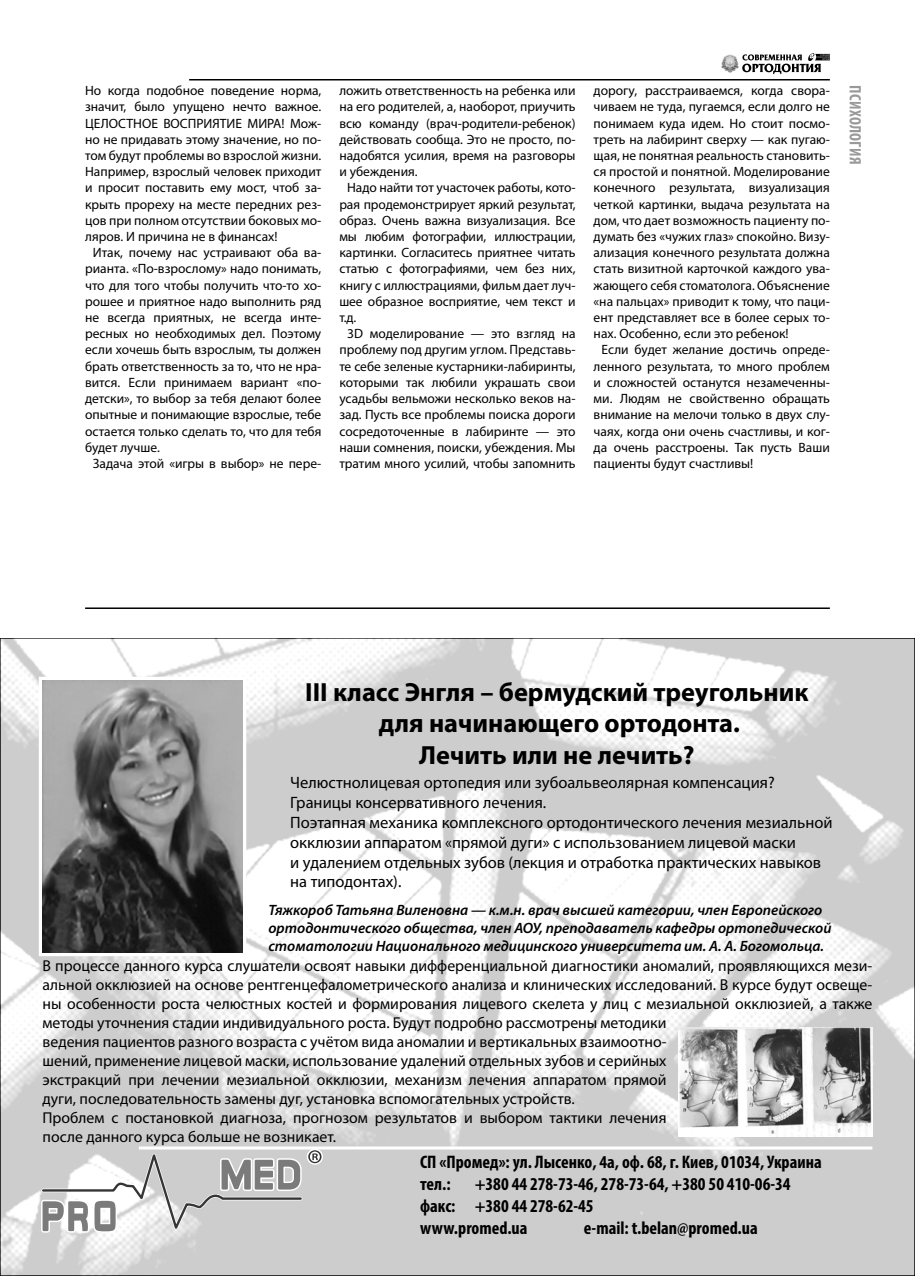
<style>
.page{position:relative;width:915px;height:1276px;background:#fff}
.page>*{position:absolute;margin:0;border:0;box-sizing:border-box;transform-origin:0 0}
.t1{font:700 26.4px/31.7px "Myriad Pro";color:#000;text-align:center}
.t2{font:700 condensed 18.15px/21.8px "Myriad Pro";color:#000}
.t3{font:16.5px/19.8px "Myriad Pro";color:#000}
.t4{font:700 condensed 16.5px "Myriad Pro";letter-spacing:.02em;color:#999}
.t5{font:15.75px/18.9px "Myriad Pro";color:#000}
.t6{font:italic 600 15px/18px "Myriad Pro";color:#000}
.t7{font:13.5px "Myriad Pro";color:#000}
</style>
<div class="page">
<hr style="left:189px;top:79px;width:640px;height:1px;background:#000">
<svg style="left:742px;top:53px;width:87px;height:21px"></svg>
<img style="left:721px;top:55px;width:16px;height:17px">
<img style="left:0;top:638px;width:914px;height:638px">
<div style="left:39px;top:677px;width:207px;height:279px;border:8px solid #fff"></div>
<img style="left:43px;top:680px;width:199px;height:272px">
<svg style="left:39px;top:1142px;width:285px;height:96px"></svg>
<hr style="left:139px;top:1146px;width:733px;height:3px;background:#fff">
<img style="left:678px;top:1027px;width:194px;height:109px">
<hr style="left:85px;top:607px;width:744px;height:2px;background:#000">
<p class="t7" style="left:85px;top:82px;width:238px">Но когда подобное поведение норма,</p>
<p class="t7" style="left:85px;top:99px;width:238px">значит, было упущено нечто важное.</p>
<p class="t7" style="left:85px;top:115px;width:238px">ЦЕЛОСТНОЕ ВОСПРИЯТИЕ МИРА! Мож-</p>
<p class="t7" style="left:85px;top:131px;width:238px">но не придавать этому значение, но по-</p>
<p class="t7" style="left:85px;top:147px;width:238px">том будут проблемы во взрослой жизни.</p>
<p class="t7" style="left:85px;top:163px;width:238px">Например, взрослый человек приходит</p>
<p class="t7" style="left:85px;top:180px;width:238px">и просит поставить ему мост, чтоб за-</p>
<p class="t7" style="left:85px;top:196px;width:238px">крыть прореху на месте передних рез-</p>
<p class="t7" style="left:85px;top:212px;width:238px">цов при полном отсутствии боковых мо-</p>
<p class="t7" style="left:85px;top:228px;width:194px">ляров. И причина не в финансах!</p>
<p class="t7" style="left:93px;top:244px;width:230px">Итак, почему нас устраивают оба ва-</p>
<p class="t7" style="left:85px;top:261px;width:238px">рианта. «По-взрослому» надо понимать,</p>
<p class="t7" style="left:85px;top:277px;width:238px">что для того чтобы получить что-то хо-</p>
<p class="t7" style="left:85px;top:293px;width:238px">рошее и приятное надо выполнить ряд</p>
<p class="t7" style="left:85px;top:309px;width:238px">не всегда приятных, не всегда инте-</p>
<p class="t7" style="left:85px;top:325px;width:238px">ресных но необходимых дел. Поэтому</p>
<p class="t7" style="left:85px;top:342px;width:238px">если хочешь быть взрослым, ты должен</p>
<p class="t7" style="left:85px;top:358px;width:238px">брать ответственность за то, что не нра-</p>
<p class="t7" style="left:85px;top:374px;width:238px">вится. Если принимаем вариант «по-</p>
<p class="t7" style="left:85px;top:390px;width:238px">детски», то выбор за тебя делают более</p>
<p class="t7" style="left:85px;top:406px;width:238px">опытные и понимающие взрослые, тебе</p>
<p class="t7" style="left:85px;top:423px;width:238px">остается только сделать то, что для тебя</p>
<p class="t7" style="left:85px;top:439px;width:76px">будет лучше.</p>
<p class="t7" style="left:93px;top:455px;width:230px">Задача этой «игры в выбор» не пере-</p>
<p class="t7" style="left:339px;top:82px;width:238px">ложить ответственность на ребенка или</p>
<p class="t7" style="left:339px;top:99px;width:238px">на его родителей, а, наоборот, приучить</p>
<p class="t7" style="left:339px;top:115px;width:238px">всю команду (врач-родители-ребенок)</p>
<p class="t7" style="left:339px;top:131px;width:238px">действовать сообща. Это не просто, по-</p>
<p class="t7" style="left:339px;top:147px;width:238px">надобятся усилия, время на разговоры</p>
<p class="t7" style="left:339px;top:163px;width:80px">и убеждения.</p>
<p class="t7" style="left:347px;top:180px;width:230px">Надо найти тот участочек работы, кото-</p>
<p class="t7" style="left:339px;top:196px;width:238px">рая продемонстрирует яркий результат,</p>
<p class="t7" style="left:339px;top:212px;width:238px">образ. Очень важна визуализация. Все</p>
<p class="t7" style="left:339px;top:228px;width:238px">мы любим фотографии, иллюстрации,</p>
<p class="t7" style="left:339px;top:244px;width:238px">картинки. Согласитесь приятнее читать</p>
<p class="t7" style="left:339px;top:261px;width:238px">статью с фотографиями, чем без них,</p>
<p class="t7" style="left:339px;top:277px;width:238px">книгу с иллюстрациями, фильм дает луч-</p>
<p class="t7" style="left:339px;top:293px;width:238px">шее образное восприятие, чем текст и</p>
<p class="t7" style="left:339px;top:309px;width:19px">т.д.</p>
<p class="t7" style="left:347px;top:325px;width:230px">3D моделирование — это взгляд на</p>
<p class="t7" style="left:339px;top:342px;width:238px">проблему под другим углом. Представь-</p>
<p class="t7" style="left:339px;top:358px;width:238px">те себе зеленые кустарники-лабиринты,</p>
<p class="t7" style="left:339px;top:374px;width:238px">которыми так любили украшать свои</p>
<p class="t7" style="left:339px;top:390px;width:238px">усадьбы вельможи несколько веков на-</p>
<p class="t7" style="left:339px;top:406px;width:238px">зад. Пусть все проблемы поиска дороги</p>
<p class="t7" style="left:339px;top:423px;width:238px">сосредоточенные в лабиринте — это</p>
<p class="t7" style="left:339px;top:439px;width:238px">наши сомнения, поиски, убеждения. Мы</p>
<p class="t7" style="left:339px;top:455px;width:238px">тратим много усилий, чтобы запомнить</p>
<p class="t7" style="left:593px;top:82px;width:238px">дорогу, расстраиваемся, когда свора-</p>
<p class="t7" style="left:593px;top:99px;width:238px">чиваем не туда, пугаемся, если долго не</p>
<p class="t7" style="left:593px;top:115px;width:238px">понимаем куда идем. Но стоит посмо-</p>
<p class="t7" style="left:593px;top:131px;width:238px">треть на лабиринт сверху — как пугаю-</p>
<p class="t7" style="left:593px;top:147px;width:238px">щая, не понятная реальность становить-</p>
<p class="t7" style="left:593px;top:163px;width:238px">ся простой и понятной. Моделирование</p>
<p class="t7" style="left:593px;top:180px;width:238px">конечного результата, визуализация</p>
<p class="t7" style="left:593px;top:196px;width:238px">четкой картинки, выдача результата на</p>
<p class="t7" style="left:593px;top:212px;width:238px">дом, что дает возможность пациенту по-</p>
<p class="t7" style="left:593px;top:228px;width:238px">думать без «чужих глаз» спокойно. Визу-</p>
<p class="t7" style="left:593px;top:244px;width:238px">ализация конечного результата должна</p>
<p class="t7" style="left:593px;top:261px;width:238px">стать визитной карточкой каждого ува-</p>
<p class="t7" style="left:593px;top:277px;width:238px">жающего себя стоматолога. Объяснение</p>
<p class="t7" style="left:593px;top:293px;width:238px">«на пальцах» приводит к тому, что паци-</p>
<p class="t7" style="left:593px;top:309px;width:238px">ент представляет все в более серых то-</p>
<p class="t7" style="left:593px;top:325px;width:196px">нах. Особенно, если это ребенок!</p>
<p class="t7" style="left:601px;top:342px;width:230px">Если будет желание достичь опреде-</p>
<p class="t7" style="left:593px;top:358px;width:238px">ленного результата, то много проблем</p>
<p class="t7" style="left:593px;top:374px;width:238px">и сложностей останутся незамеченны-</p>
<p class="t7" style="left:593px;top:390px;width:238px">ми. Людям не свойственно обращать</p>
<p class="t7" style="left:593px;top:406px;width:238px">внимание на мелочи только в двух слу-</p>
<p class="t7" style="left:593px;top:423px;width:238px">чаях, когда они очень счастливы, и ког-</p>
<p class="t7" style="left:593px;top:439px;width:238px">да очень расстроены. Так пусть Ваши</p>
<p class="t7" style="left:593px;top:455px;width:161px">пациенты будут счастливы!</p>
<p class="t4" style="left:865px;top:85px;width:81px;rotate:90deg">ПСИХОЛОГИЯ</p>
<h1 class="t1" style="left:305px;top:675px;width:504px">III класс Энгля – бермудский треугольник для начинающего ортодонта.<br>Лечить или не лечить?</h1>
<p class="t3" style="left:290px;top:772px;width:543px">Челюстнолицевая ортопедия или зубоальвеолярная компенсация?<br>Границы консервативного лечения.<br>Поэтапная механика комплексного ортодонтического лечения мезиальной окклюзии аппаратом «прямой дуги» с использованием лицевой маски<br>и удалением отдельных зубов (лекция и отработка практических навыков на типодонтах).</p>
<p class="t6" style="left:268px;top:900px;width:564px">Тяжкороб Татьяна Виленовна — к.м.н. врач высшей категории, член Европейского ортодонтического общества, член АОУ, преподаватель кафедры ортопедической стоматологии Национального медицинского университета им. А. А. Богомольца.</p>
<p class="t5" style="left:43px;top:956px;width:831px">В процессе данного курса слушатели освоят навыки дифференциальной диагностики аномалий, проявляющихся мези&shy;альной окклюзией на основе рентгенцефалометрического анализа и клинических исследований. В курсе будут освеще&shy;ны особенности роста челюстных костей и формирования лицевого скелета у лиц с мезиальной окклюзией, а также методы уточнения стадии индивидуального роста. Будут подробно рассмотрены методики<br>ведения пациентов разного возраста с учётом вида аномалии и вертикальных взаимоотно-<br>шений, применение лицевой маски, использование удалений отдельных зубов и серийных<br>экстракций при лечении мезиальной окклюзии, механизм лечения аппаратом прямой<br>дуги, последовательность замены дуг, установка вспомогательных устройств.<br>Проблем с постановкой диагноза, прогнозом результатов и выбором тактики лечения<br>после данного курса больше не возникает.</p>
<h2 class="t2" style="left:420px;top:1151px;width:403px">СП «Промед»: ул. Лысенко, 4а, оф. 68, г. Киев, 01034, Украина тел.:</h2>
<h2 class="t2" style="left:420px;top:1173px;width:372px;text-indent:55px">+380 44 278-73-46, 278-73-64, +380 50 410-06-34 факс: +380 44 278-62-45<br>www.promed.ua</h2>
<h2 class="t2" style="left:583px;top:1216px;width:175px">e-mail: t.belan@promed.ua</h2>
</div>
